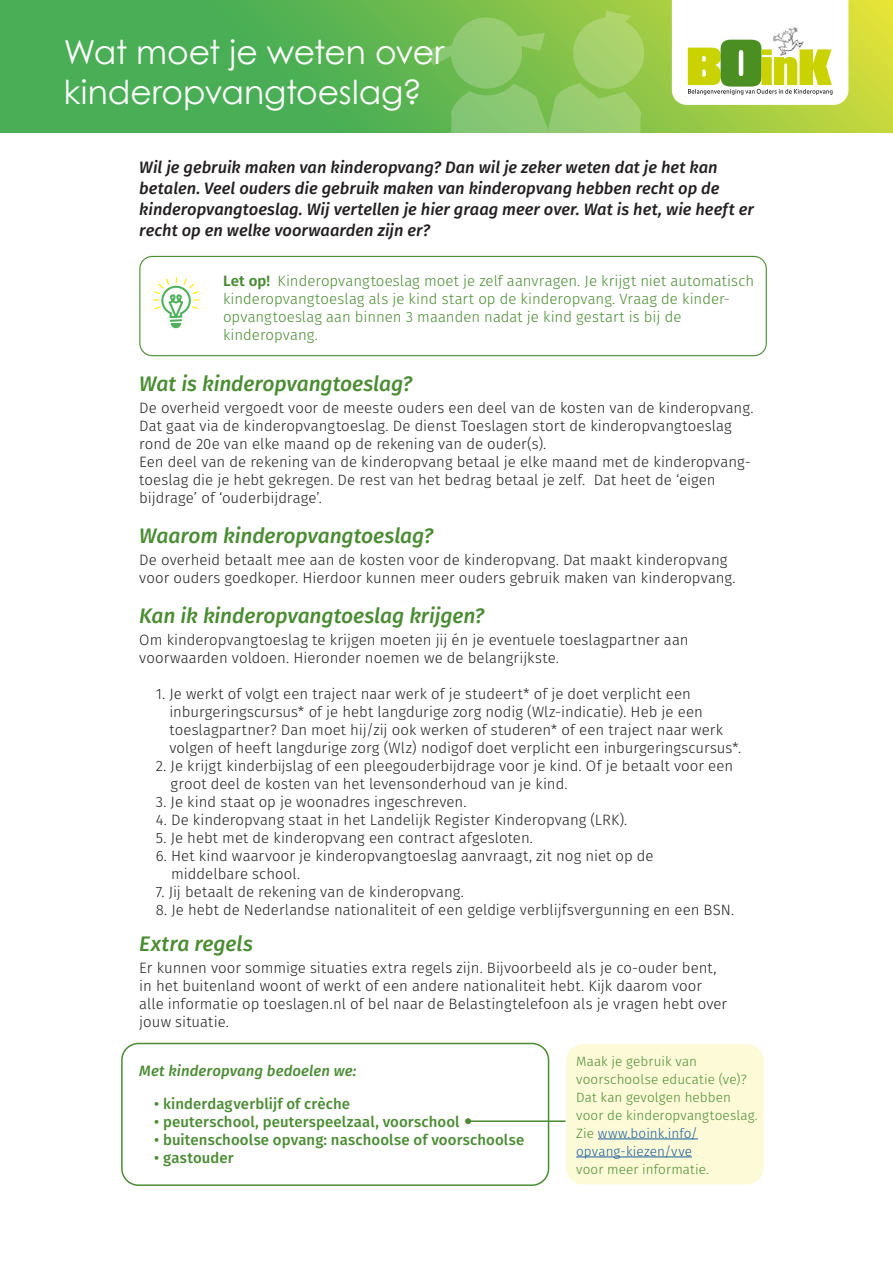
<style>
.page{position:relative;width:893px;height:1263px;background:#fff}
.page>*{position:absolute;margin:0;border:0;box-sizing:border-box;transform-origin:0 0}
.Alineastijl_1{font:33px "Century Gothic";letter-spacing:-.005em;color:#fff}
.Kop_1{font:italic 500 21px "Fira Sans";letter-spacing:-.005em;color:#4a8c33}
.body{font:italic 500 16.5px/21px "Fira Sans";color:#231f20}
.body-2{font:300 15px/18px "Fira Sans";letter-spacing:.005em;color:#231f20}
.body-3{font:300 15px/18px "Fira Sans";letter-spacing:.005em;color:#4a8c33}
.body-4{font:500 15px "Fira Sans";letter-spacing:.01em;color:#4a8c33}
.body-5{font:italic 500 15px "Fira Sans";letter-spacing:.005em;color:#4a8c33}
.body-6{font:300 13.5px/18px "Fira Sans";letter-spacing:.01em;color:#4a8c33}
.s1{font-weight:600}
.s2{color:#175d9e}
</style>
<div class="page">
<div style="left:121px;top:1043px;width:428px;height:143px;border:2px solid #4a8c33;border-radius:17px"></div>
<svg style="left:0;top:0;width:893px;height:133px;background:#64b74f"></svg>
<svg style="left:672px;top:0;width:176px;height:105px"></svg>
<svg style="left:424px;top:11px;width:222px;height:122px;background:#8ac661"></svg>
<div style="left:566px;top:1044px;width:198px;height:140px;background:#fdfad7;border-radius:17px"></div>
<hr style="left:598px;top:1138px;width:100px;height:1px;background:#175d9e">
<hr style="left:576px;top:1156px;width:116px;height:1px;background:#175d9e">
<hr style="left:468px;top:1120px;width:98px;height:2px;background:#4a8c33">
<svg style="left:465px;top:1118px;width:6px;height:6px"></svg>
<svg style="left:153px;top:277px;width:47px;height:51px"></svg>
<div style="left:139px;top:256px;width:628px;height:100px;border:1px solid #4a8c33;border-radius:12px"></div>
<p class="Alineastijl_1" style="left:64px;top:29px;width:382px">Wat moet je weten over</p>
<p class="Alineastijl_1" style="left:64px;top:69px;width:360px">kinderopvangtoeslag?</p>
<p class="body" style="left:139px;top:156px;width:616px">Wil je gebruik maken van kinderopvang? Dan wil je zeker weten dat je het kan betalen. Veel ouders die gebruik maken van kinderopvang hebben recht op de kinderopvangtoeslag. Wij vertellen je hier graag meer over. Wat is het, wie heeft er recht op en welke voorwaarden zijn er?</p>
<p class="body-3" style="left:223px;top:271px;width:533px"><span class="s1">Let op!</span> Kinderopvangtoeslag moet je zelf aanvragen. Je krijgt niet automatisch kinderopvangtoeslag als je kind start op de kinderopvang. Vraag de kinder&shy;opvangtoeslag aan binnen 3 maanden nadat je kind gestart is bij de kinderopvang.</p>
<p class="Kop_1" style="left:139px;top:367px;width:274px">Wat is kinderopvangtoeslag?</p>
<p class="body-2" style="left:139px;top:399px;width:616px">De overheid vergoedt voor de meeste ouders een deel van de kosten van de kinderopvang.<br>Dat gaat via de kinderopvangtoeslag. De dienst Toeslagen stort de kinderopvangtoeslag rond de 20e van elke maand op de rekening van de ouder(s).</p>
<p class="body-2" style="left:139px;top:453px;width:611px">Een deel van de rekening van de kinderopvang betaal je elke maand met de kinderopvang&shy;toeslag die je hebt gekregen. De rest van het bedrag betaal je zelf. Dat heet de ‘eigen bijdrage’ of ‘ouderbijdrage’.</p>
<p class="Kop_1" style="left:139px;top:519px;width:295px">Waarom kinderopvangtoeslag?</p>
<p class="body-2" style="left:139px;top:551px;width:598px">De overheid betaalt mee aan de kosten voor de kinderopvang. Dat maakt kinderopvang voor ouders goedkoper. Hierdoor kunnen meer ouders gebruik maken van kinderopvang.</p>
<p class="Kop_1" style="left:139px;top:599px;width:347px">Kan ik kinderopvangtoeslag krijgen?</p>
<p class="body-2" style="left:139px;top:631px;width:551px">Om kinderopvangtoeslag te krijgen moeten jij én je eventuele toeslagpartner aan voorwaarden voldoen. Hieronder noemen we de belangrijkste.</p>
<p class="body-2" style="left:169px;top:685px;width:573px;text-indent:-14px">1. Je werkt of volgt een traject naar werk of je studeert* of je doet verplicht een inburgeringscursus* of je hebt langdurige zorg nodig (Wlz-indicatie). Heb je een toeslagpartner? Dan moet hij/zij ook werken of studeren* of een traject naar werk volgen of heeft langdurige zorg (Wlz) nodigof doet verplicht een inburgeringscursus*.</p>
<p class="body-2" style="left:171px;top:757px;width:564px;text-indent:-15px">2. Je krijgt kinderbijslag of een pleegouderbijdrage voor je kind. Of je betaalt voor een groot deel de kosten van het levensonderhoud van je kind.</p>
<p class="body-2" style="left:156px;top:793px;width:312px">3. Je kind staat op je woonadres ingeschreven.</p>
<p class="body-2" style="left:156px;top:811px;width:473px">4. De kinderopvang staat in het Landelijk Register Kinderopvang (LRK).</p>
<p class="body-2" style="left:156px;top:829px;width:379px">5. Je hebt met de kinderopvang een contract afgesloten.</p>
<p class="body-2" style="left:171px;top:847px;width:484px;text-indent:-15px">6. Het kind waarvoor je kinderopvangtoeslag aanvraagt, zit nog niet op de middelbare school.</p>
<p class="body-2" style="left:156px;top:883px;width:310px">7. Jij betaalt de rekening van de kinderopvang.</p>
<p class="body-2" style="left:156px;top:901px;width:580px">8. Je hebt de Nederlandse nationaliteit of een geldige verblijfsvergunning en een BSN.</p>
<p class="Kop_1" style="left:139px;top:927px;width:115px">Extra regels</p>
<p class="body-2" style="left:139px;top:959px;width:589px">Er kunnen voor sommige situaties extra regels zijn. Bijvoorbeeld als je co-ouder bent, in het buitenland woont of werkt of een andere nationaliteit hebt. Kijk daarom voor alle informatie op toeslagen.nl of bel naar de Belastingtelefoon als je vragen hebt over jouw situatie.</p>
<p class="body-5" style="left:139px;top:1059px;width:219px">Met kinderopvang bedoelen we:</p>
<p class="body-4" style="left:154px;top:1092px;width:197px">• kinderdagverblijf of crèche</p>
<p class="body-4" style="left:154px;top:1110px;width:307px">• peuterschool, peuterspeelzaal, voorschool</p>
<p class="body-4" style="left:154px;top:1128px;width:372px">• buitenschoolse opvang: naschoolse of voorschoolse</p>
<p class="body-4" style="left:154px;top:1146px;width:81px">• gastouder</p>
<p class="body-6" style="left:576px;top:1052px;width:183px">Maak je gebruik van voorschoolse educatie (ve)?<br>Dat kan gevolgen hebben voor de kinderopvangtoeslag.<br>Zie <span class="s2">www.boink.info/ opvang-kiezen/vve<br></span>voor meer informatie.</p>
</div>
